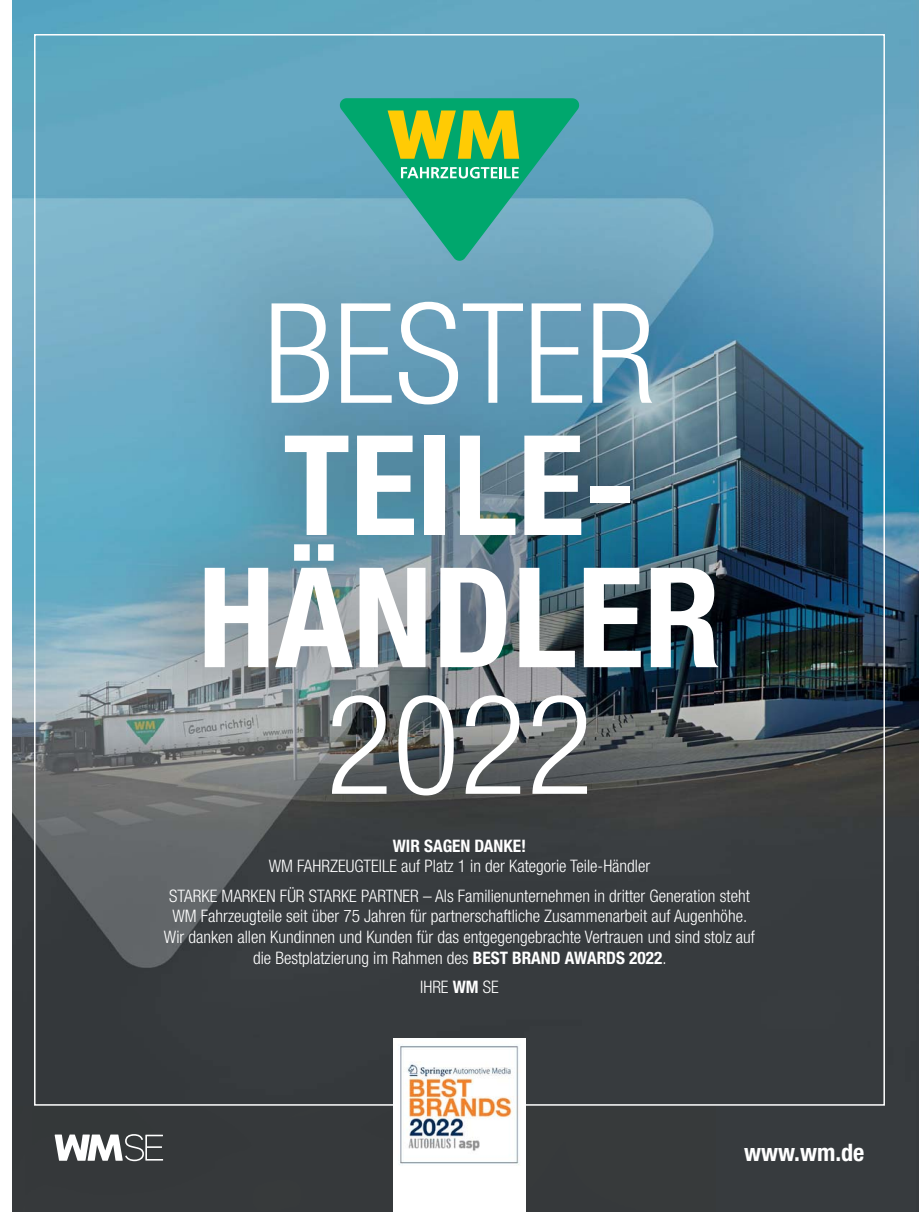
<style>
.page{position:relative;width:919px;height:1212px;background:#fff}
.page>*{position:absolute;margin:0;border:0;box-sizing:border-box;transform-origin:0 0}
.t1{font:700 condensed 139.2px/132.1px "Helvetica Neue LT Std";color:#fff;text-align:center}
.t2{font:300 condensed 139.2px "Helvetica Neue LT Std";color:#fff}
.t3{font:700 condensed 24.15px "Helvetica Neue LT Std";color:#fff}
.t4{font:300 condensed 17.25px/20.7px "Helvetica Neue LT Std";color:#fff;text-align:center}
.t5{font:700 condensed 17.25px "Helvetica Neue LT Std";color:#fff}
.s1{font-weight:700}
</style>
<div class="page">
<img style="left:13px;top:0;width:905px;height:1212px">
<svg style="left:340px;top:98px;width:239px;height:163px"></svg>
<svg style="left:55px;top:1134px;width:108px;height:27px"></svg>
<div style="left:393px;top:1038px;width:133px;height:174px;background:#fff"></div>
<img style="left:399px;top:1044px;width:120px;height:121px">
<h1 class="t2" style="left:264px;top:304px;width:393px">BESTER</h1>
<h1 class="t1" style="left:198px;top:421px;width:525px">TEILE-<br>HÄNDLER</h1>
<h1 class="t2" style="left:326px;top:695px;width:269px">2022</h1>
<p class="t5" style="left:393px;top:836px;width:135px">WIR SAGEN DANKE!</p>
<p class="t4" style="left:169px;top:854px;width:582px;line-height:29.2px">WM FAHRZEUGTEILE auf Platz 1 in der Kategorie Teile-Händler<br>STARKE MARKEN FÜR STARKE PARTNER – Als Familienunternehmen in dritter Generation steht</p>
<p class="t4" style="left:164px;top:908px;width:592px">WM Fahrzeugteile seit über 75 Jahren für partnerschaftliche Zusammenarbeit auf Augenhöhe.<br>Wir danken allen Kundinnen und Kunden für das entgegengebrachte Vertrauen und sind stolz auf die Bestplatzierung im Rahmen des <span class="s1">BEST BRAND AWARDS 2022</span>.</p>
<p class="t4" style="left:420px;top:978px;width:80px">IHRE <span class="s1">WM</span> SE</p>
<h2 class="t3" style="left:744px;top:1139px;width:122px">www.wm.de</h2>
</div>
